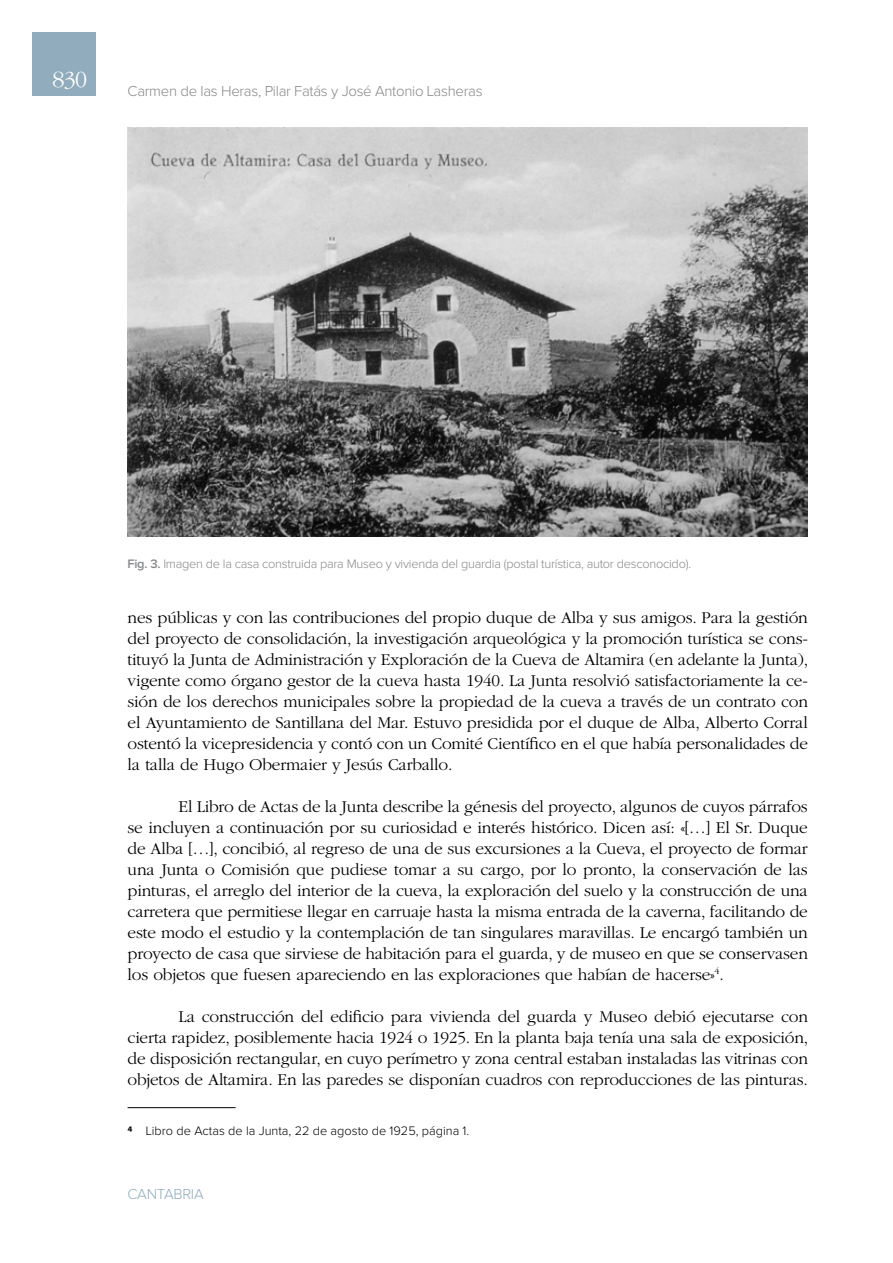
<style>
.page{position:relative;width:893px;height:1263px;background:#fff}
.page>*{position:absolute;margin:0;border:0;box-sizing:border-box;transform-origin:0 0}
.t1{font:300 24px "ITC Garamond Std";color:#fff}
.t2{font:300 17.25px/21px "ITC Garamond Std";letter-spacing:-.01em;color:#000;text-align:justify}
.t3{font:300 15px "Proxima Nova";letter-spacing:-.02em;color:#87888a}
.t4{font:300 15px "Proxima Nova";letter-spacing:-.02em;color:#91acbc}
.t5{font:300 12.75px "Proxima Nova";letter-spacing:-.02em;color:#87888a}
.t6{font:300 12.75px "Proxima Nova";color:#000}
.s1{font-weight:600}
.s2{font-weight:700}
</style>
<div class="page">
<div style="left:32px;top:32px;width:64px;height:64px;background:#91acbc"></div>
<hr style="left:128px;top:1107px;width:108px;height:1px;background:#000">
<img style="left:128px;top:128px;width:680px;height:409px">
<h1 class="t1" style="left:53px;top:67px;width:36px">830</h1>
<p class="t3" style="left:128px;top:84px;width:356px">Carmen de las Heras, Pilar Fatás y José Antonio Lasheras</p>
<p class="t5" style="left:128px;top:558px;width:565px"><span class="s1">Fig. 3.</span> Imagen de la casa construida para Museo y vivienda del guardia (postal turística, autor desconocido).</p>
<p class="t2" style="left:128px;top:608px;width:682px">nes públicas y con las contribuciones del propio duque de Alba y sus amigos. Para la gestión del proyecto de consolidación, la investigación arqueológica y la promoción turística se cons&shy;tituyó la Junta de Administración y Exploración de la Cueva de Altamira (en adelante la Junta), vigente como órgano gestor de la cueva hasta 1940. La Junta resolvió satisfactoriamente la ce&shy;sión de los derechos municipales sobre la propiedad de la cueva a través de un contrato con el Ayuntamiento de Santillana del Mar. Estuvo presidida por el duque de Alba, Alberto Corral ostentó la vicepresidencia y contó con un Comité Científico en el que había personalidades de la talla de Hugo Obermaier y Jesús Carballo.</p>
<p class="t2" style="left:128px;top:797px;width:682px;text-indent:51px">El Libro de Actas de la Junta describe la génesis del proyecto, algunos de cuyos párrafos se incluyen a continuación por su curiosidad e interés histórico. Dicen así: «[…] El Sr. Duque de Alba […], concibió, al regreso de una de sus excursiones a la Cueva, el proyecto de formar una Junta o Comisión que pudiese tomar a su cargo, por lo pronto, la conservación de las pinturas, el arreglo del interior de la cueva, la exploración del suelo y la construcción de una carretera que permitiese llegar en carruaje hasta la misma entrada de la caverna, facilitando de este modo el estudio y la contemplación de tan singulares maravillas. Le encargó también un proyecto de casa que sirviese de habitación para el guarda, y de museo en que se conservasen los objetos que fuesen apareciendo en las exploraciones que habían de hacerse»<sup>4</sup>.</p>
<p class="t2" style="left:128px;top:1007px;width:682px;text-indent:51px">La construcción del edificio para vivienda del guarda y Museo debió ejecutarse con cierta rapidez, posiblemente hacia 1924 o 1925. En la planta baja tenía una sala de exposición, de disposición rectangular, en cuyo perímetro y zona central estaban instaladas las vitrinas con objetos de Altamira. En las paredes se disponían cuadros con reproducciones de las pinturas.</p>
<p class="t6" style="left:128px;top:1125px;width:343px"><span class="s2">4</span> Libro de Actas de la Junta, 22 de agosto de 1925, página 1.</p>
<p class="t4" style="left:128px;top:1187px;width:78px">CANTABRIA</p>
</div>
